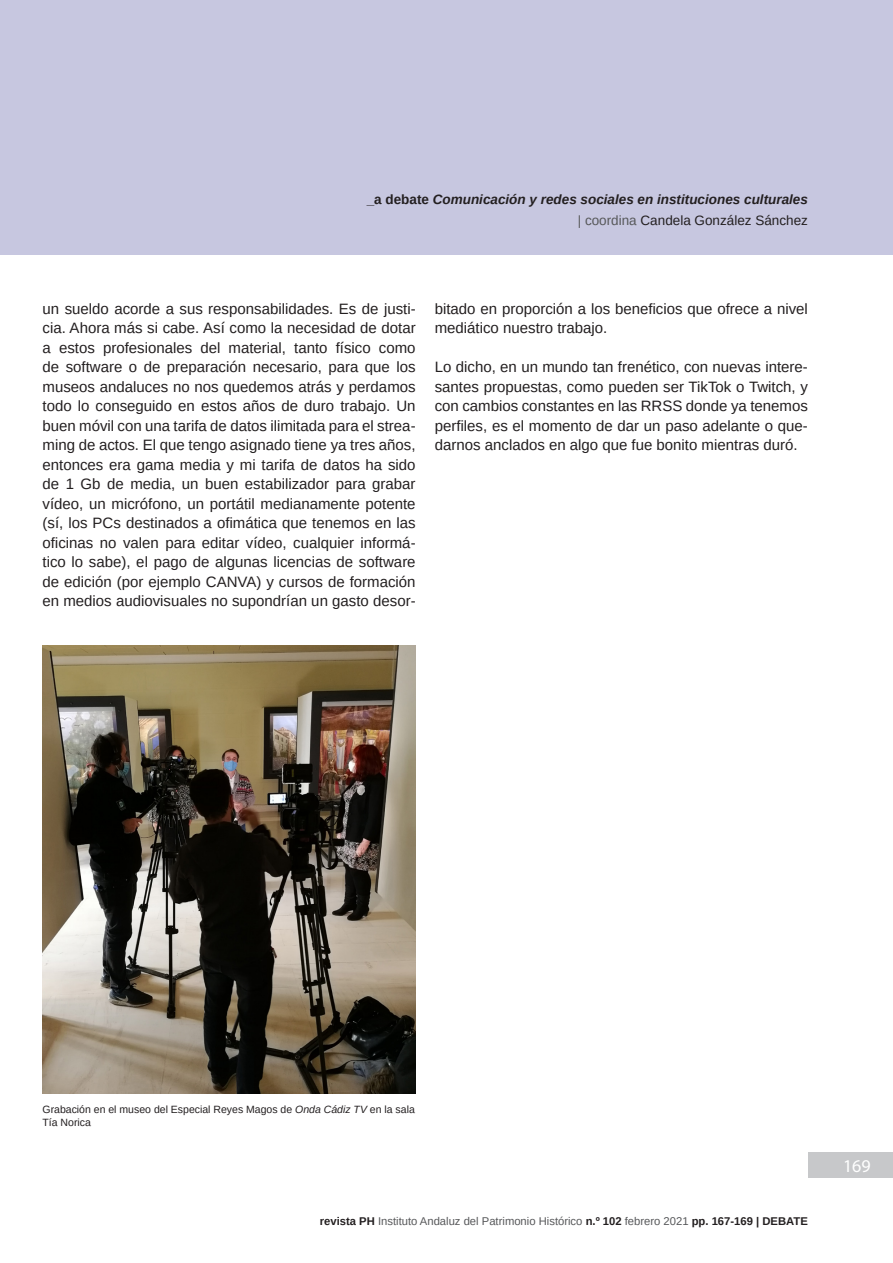
<style>
.page{position:relative;width:893px;height:1263px;background:#fff}
.page>*{position:absolute;margin:0;border:0;box-sizing:border-box;transform-origin:0 0}
.t1{font:18px "Myriad Pro";color:#fff}
.t2{font:15px/19.5px "Arimo";color:#231f20;text-align:justify}
.t3{font:italic 700 13.5px/21px "Arimo";color:#231f20;text-align:right}
.t4{font:11.25px "Arimo";color:#57585a}
.Pie_de_Foto{font:10.5px/12.6px "Arimo";color:#231f20}
.s1{font-style:normal}
.s2{font-weight:400;font-style:normal;color:#57585a}
.s3{font-weight:400;font-style:normal}
.s4{font-style:italic}
.s5{font-weight:700;color:#231f20}
</style>
<div class="page">
<div style="left:0;top:0;width:893px;height:255px;background:#c7c7e0"></div>
<div style="left:808px;top:1152px;width:85px;height:26px;background:#c7c8ca"></div>
<img style="left:43px;top:645px;width:373px;height:449px">
<p class="t3" style="left:367px;top:189px;width:443px"><span class="s1">_a debate</span> Comunicación y redes sociales en instituciones culturales <span class="s2">| coordina</span> <span class="s3">Candela González Sánchez</span></p>
<p class="t2" style="left:43px;top:299px;width:375px">un sueldo acorde a sus responsabilidades. Es de justi&shy;cia. Ahora más si cabe. Así como la necesidad de dotar a estos profesionales del material, tanto físico como de software o de preparación necesario, para que los museos andaluces no nos quedemos atrás y perdamos todo lo conseguido en estos años de duro trabajo. Un buen móvil con una tarifa de datos ilimitada para el strea&shy;ming de actos. El que tengo asignado tiene ya tres años, entonces era gama media y mi tarifa de datos ha sido de 1 Gb de media, un buen estabilizador para grabar vídeo, un micrófono, un portátil medianamente potente (sí, los PCs destinados a ofimática que tenemos en las oficinas no valen para editar vídeo, cualquier informá&shy;tico lo sabe), el pago de algunas licencias de software de edición (por ejemplo CANVA) y cursos de formación en medios audiovisuales no supondrían un gasto desor-</p>
<p class="t2" style="left:435px;top:299px;width:375px">bitado en proporción a los beneficios que ofrece a nivel mediático nuestro trabajo.</p>
<p class="t2" style="left:435px;top:357px;width:375px">Lo dicho, en un mundo tan frenético, con nuevas intere&shy;santes propuestas, como pueden ser TikTok o Twitch, y con cambios constantes en las RRSS donde ya tenemos perfiles, es el momento de dar un paso adelante o que&shy;darnos anclados en algo que fue bonito mientras duró.</p>
<p class="Pie_de_Foto" style="left:43px;top:1103px;width:374px">Grabación en el museo del Especial Reyes Magos de <span class="s4">Onda Cádiz TV</span> en la sala<br>Tía Norica</p>
<p class="t4" style="left:320px;top:1213px;width:489px"><span class="s5">revista PH</span> Instituto Andaluz del Patrimonio Histórico <span class="s5">n.º 102</span> febrero 2021 <span class="s5">pp. 167-169 | DEBATE</span></p>
<p class="t1" style="left:843px;top:1155px;width:29px">169</p>
</div>
